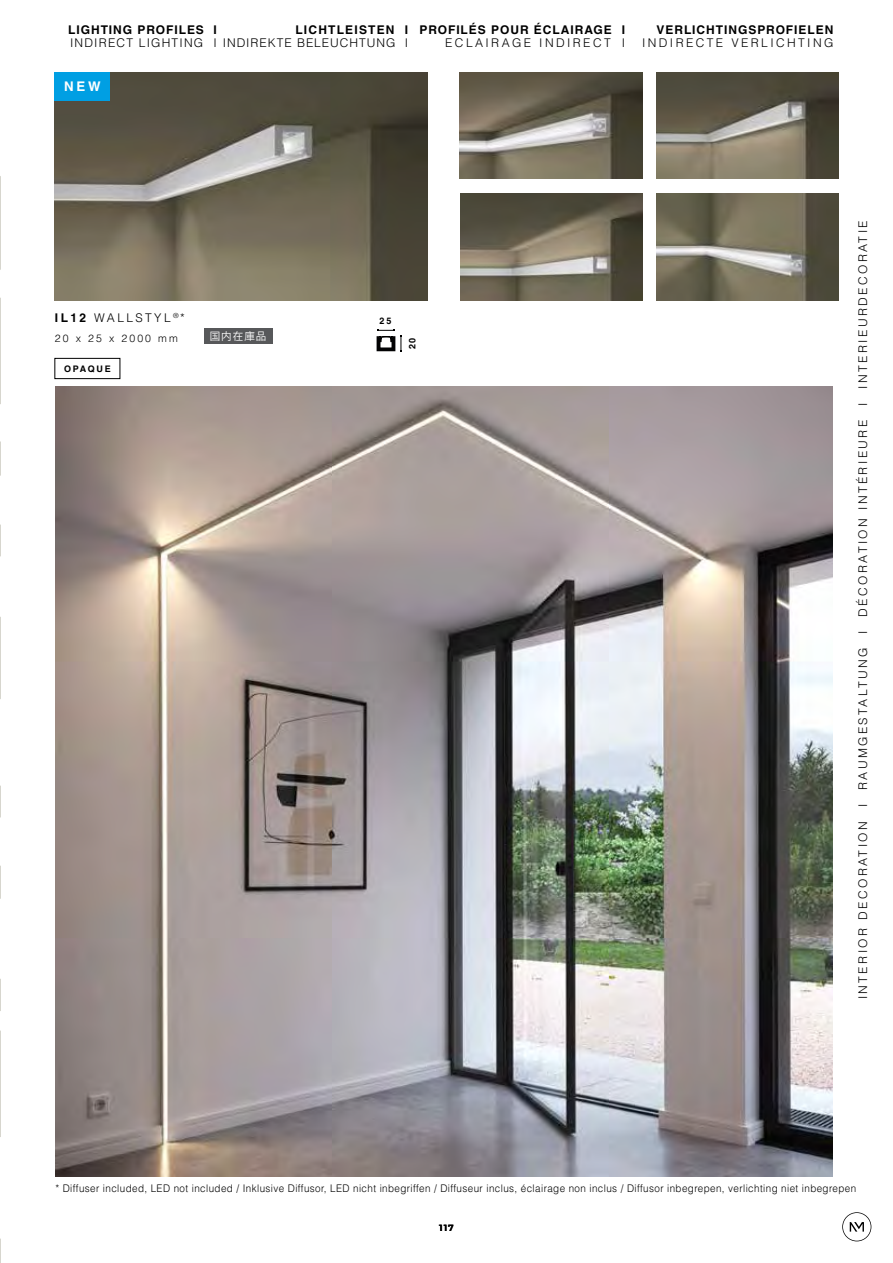
<style>
.page{position:relative;width:893px;height:1263px;background:#fff}
.page>*{position:absolute;margin:0;border:0;box-sizing:border-box;transform-origin:0 0}
.t1{font:700 13.35px "Helvetica LT Pro";color:#fff}
.t2{font:300 12px "Helvetica LT Pro";letter-spacing:.2em;color:#000}
.t3{font:700 12px "Helvetica LT Pro";letter-spacing:.08em;color:#000}
.t4{font:300 12px "Helvetica LT Pro";letter-spacing:.08em;color:#000}
.t5{font:300 10.5px "Helvetica LT Pro";letter-spacing:.04em;color:#000;scale:.94 1}
.t6{font:300 10.5px "Helvetica LT Pro";letter-spacing:.2em;color:#000}
.t7{font:10.5px "Koz Go Pr 6 N";letter-spacing:.1em;color:#fff}
.t8{font:700 9px "Helvetica LT Pro";letter-spacing:.2em;color:#000}
.t9{font:700 9px "Montserrat";color:#000}
.s1{font-weight:700}
</style>
<div class="page">
<img style="left:55px;top:72px;width:373px;height:228px">
<img style="left:460px;top:72px;width:183px;height:107px">
<img style="left:460px;top:194px;width:183px;height:106px">
<img style="left:656px;top:72px;width:183px;height:107px">
<img style="left:656px;top:194px;width:183px;height:106px">
<img style="left:56px;top:387px;width:777px;height:790px">
<svg style="left:0;top:176px;width:1px;height:1087px"></svg>
<div style="left:55px;top:72px;width:55px;height:29px;background:#009fe3"></div>
<svg style="left:377px;top:329px;width:25px;height:23px"></svg>
<div style="left:54px;top:358px;width:66px;height:21px;border:1px solid #000"></div>
<svg style="left:842px;top:1212px;width:29px;height:29px"></svg>
<div style="left:204px;top:328px;width:68px;height:15px;background:#57585a"></div>
<p class="t3" style="left:68px;top:22px;width:150px">LIGHTING PROFILES I</p>
<p class="t3" style="left:295px;top:22px;width:331px">LICHTLEISTEN I PROFILÉS POUR ÉCLAIRAGE I</p>
<p class="t3" style="left:656px;top:22px;width:178px">VERLICHTINGSPROFIELEN</p>
<p class="t4" style="left:70px;top:35px;width:340px">INDIRECT LIGHTING I INDIREKTE BELEUCHTUNG I</p>
<p class="t2" style="left:445px;top:35px;width:181px">ECLAIRAGE INDIRECT I</p>
<p class="t2" style="left:642px;top:35px;width:193px">INDIRECTE VERLICHTING</p>
<p class="t1" style="left:64px;top:79px;width:38px">NEW</p>
<p class="t2" style="left:55px;top:310px;width:131px"><span class="s1">IL12</span> WALLSTYL <sup>®</sup>*</p>
<p class="t6" style="left:55px;top:332px;width:124px">20 x 25 x 2000 mm</p>
<p class="t8" style="left:64px;top:363px;width:48px">OPAQUE</p>
<p class="t7" style="left:210px;top:330px;width:58px">国内在庫品</p>
<p class="t8" style="left:380px;top:315px;width:13px">25</p>
<p class="t8" style="left:407px;top:349px;width:13px;rotate:-90deg">20</p>
<p class="t2" style="left:855px;top:999px;width:781px;rotate:-90deg">INTERIOR DECORATION I RAUMGESTALTUNG I DÉCORATION INTÉRIEURE I INTERIEURDECORATIE</p>
<p class="t5" style="left:55px;top:1182px;width:853px">* Diffuser included, LED not included / Inklusive Diffusor, LED nicht inbegriffen / Diffuseur inclus, éclairage non inclus / Diffusor inbegrepen, verlichting niet inbegrepen</p>
<p class="t9" style="left:439px;top:1221px;width:16px">117</p>
</div>
